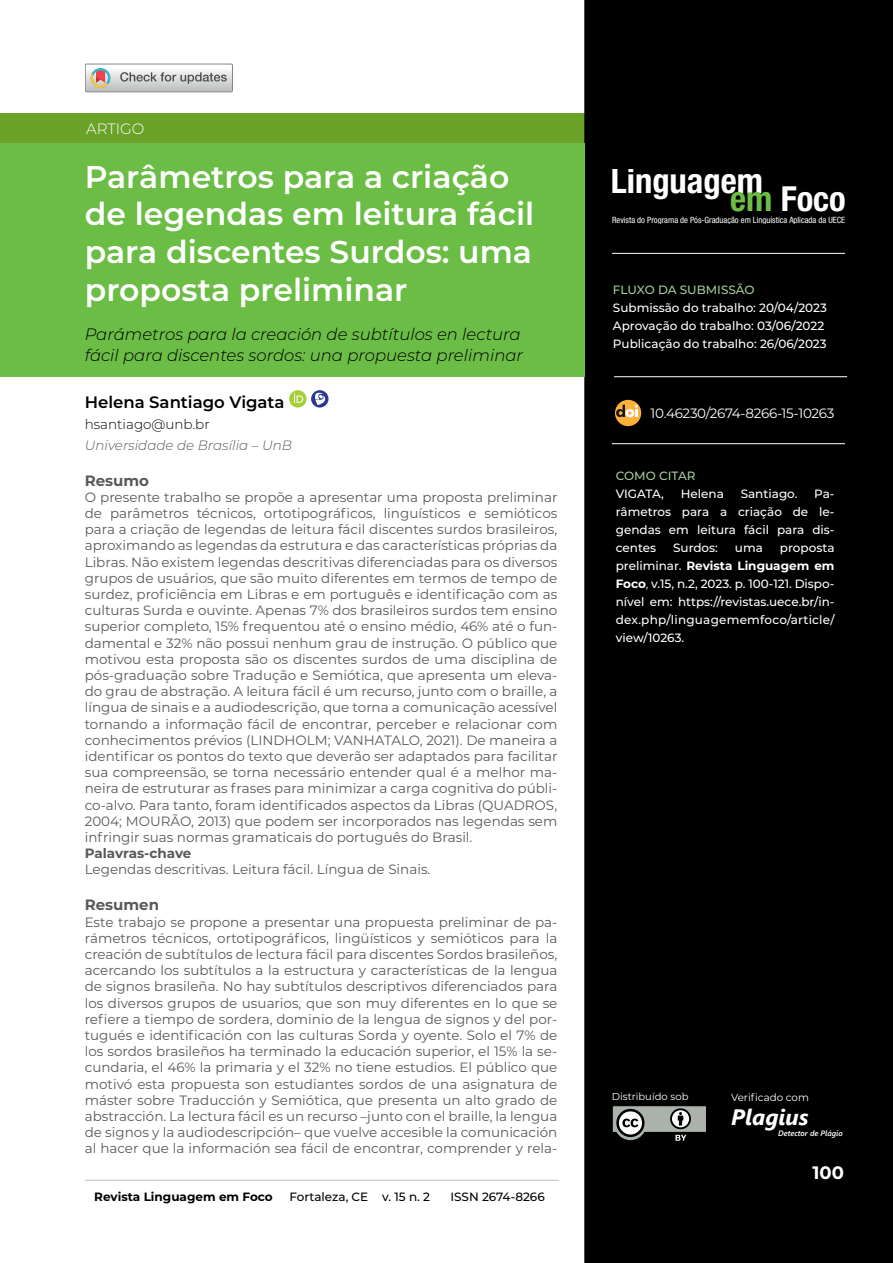
<style>
.page{position:relative;width:893px;height:1263px;background:#fff}
.page>*{position:absolute;margin:0;border:0;box-sizing:border-box;transform-origin:0 0}
.t1{font:700 condensed 34.5px "Helvetica Neue LT Std";color:#fff}
._01_-_Título{font:600 31.5px/37.8px "Montserrat";color:#fff}
.t2{font:italic 700 22.2px "Segoe UI";color:#fff}
.t3{font:700 18px "Montserrat";color:#fff}
._02_-_Título_em_líng{font:italic 300 16.5px/21.6px "Montserrat";color:#000}
._03_-_Autor{font:600 16.5px "Montserrat";color:#000}
._04_-_META_Título{font:700 15px "Montserrat";color:#58595b}
._00_-_Tipo{font:300 15px "Montserrat";color:#fff}
._05_-_META_Parágrafo{font:13.5px/16.2px "Montserrat";color:#58595b;text-align:justify}
._04_-_META_Título-2{font:13.5px "Montserrat";color:#58595b}
.t4{font:13.5px "Montserrat";letter-spacing:-.02em;color:#fff}
.t5{font:italic 300 13.5px "Montserrat";color:#58595b}
.t6{font:300 13.5px "Montserrat";color:#000}
._05_-_META_Parágrafo-2{font:700 13.5px "Montserrat";letter-spacing:-.005em;color:#58595b}
.t7{font:500 12px/18px "Montserrat";color:#fff;text-align:justify}
.t8{font:500 12px "Montserrat";color:#000}
.t9{font:500 12px "Montserrat";color:#a4ce9a}
.t10{font:700 12px "Montserrat";color:#000}
.t11{font:10.35px "Montserrat";color:#fff}
.t12{font:10.05px "Montserrat";color:#fff}
.t13{font:condensed 8.7px "Helvetica Neue LT Std";color:#fff}
.t14{font:italic 600 7.8px "Segoe UI";color:#fff}
.s1{color:#6cbe45}
.s2{font-weight:700}
.s3{font-weight:400}
</style>
<div class="page">
<div style="left:0;top:113px;width:584px;height:30px;background:#6ba329"></div>
<div style="left:585px;top:1px;width:307px;height:1261px;background:#000"></div>
<div style="left:584px;top:0;width:309px;height:1263px;border:2px solid #000"></div>
<hr style="left:612px;top:253px;width:233px;height:1px;background:#fff">
<hr style="left:85px;top:1180px;width:197px;height:1px;background:#bcbec0">
<hr style="left:282px;top:1180px;width:94px;height:1px;background:#bcbec0">
<hr style="left:376px;top:1180px;width:61px;height:1px;background:#bcbec0">
<hr style="left:437px;top:1180px;width:122px;height:1px;background:#bcbec0">
<svg style="left:85px;top:64px;width:147px;height:28px"></svg>
<svg style="left:612px;top:1105px;width:94px;height:36px"></svg>
<div style="left:0;top:143px;width:584px;height:234px;background:#6bbd45"></div>
<div style="left:289px;top:390px;width:17px;height:17px;background:#a6ce39;border-radius:50%"></div>
<svg style="left:294px;top:393px;width:9px;height:10px"></svg>
<svg style="left:311px;top:390px;width:17px;height:18px"></svg>
<svg style="left:315px;top:393px;width:10px;height:12px"></svg>
<hr style="left:614px;top:376px;width:233px;height:1px;background:#fff">
<hr style="left:612px;top:443px;width:233px;height:1px;background:#fff">
<div style="left:615px;top:400px;width:26px;height:26px;background:#fcb238;border-radius:50%"></div>
<svg style="left:616px;top:405px;width:22px;height:12px"></svg>
<p class="_00_-_Tipo" style="left:86px;top:118px;width:60px">ARTIGO</p>
<p class="_01_-_Título" style="left:85px;top:156px;width:451px">Parâmetros para a criação de legendas em leitura fácil para discentes Surdos: uma proposta preliminar</p>
<p class="_02_-_Título_em_líng" style="left:85px;top:322px;width:440px">Parámetros para la creación de subtítulos en lectura fácil para discentes sordos: una propuesta preliminar</p>
<p class="_03_-_Autor" style="left:85px;top:390px;width:201px">Helena Santiago Vigata</p>
<p class="t6" style="left:85px;top:415px;width:126px">hsantiago@unb.br</p>
<p class="t5" style="left:85px;top:436px;width:209px">Universidade de Brasília – UnB</p>
<p class="_04_-_META_Título" style="left:85px;top:469px;width:66px">Resumo</p>
<p class="_05_-_META_Parágrafo" style="left:85px;top:488px;width:474px">O presente trabalho se propõe a apresentar uma proposta preliminar de parâmetros técnicos, ortotipográficos, linguísticos e semióticos para a criação de legendas de leitura fácil discentes surdos brasileiros, aproximando as legendas da estrutura e das características próprias da Libras. Não existem legendas descritivas diferenciadas para os diversos grupos de usuários, que são muito diferentes em termos de tempo de surdez, proficiência em Libras e em português e identificação com as culturas Surda e ouvinte. Apenas 7% dos brasileiros surdos tem ensino superior completo, 15% frequentou até o ensino médio, 46% até o fun&shy;damental e 32% não possui nenhum grau de instrução. O público que motivou esta proposta são os discentes surdos de uma disciplina de pós-graduação sobre Tradução e Semiótica, que apresenta um eleva&shy;do grau de abstração. A leitura fácil é um recurso, junto com o braille, a língua de sinais e a audiodescrição, que torna a comunicação acessível tornando a informação fácil de encontrar, perceber e relacionar com conhecimentos prévios (LINDHOLM; VANHATALO, 2021). De maneira a identificar os pontos do texto que deverão ser adaptados para facilitar sua compreensão, se torna necessário entender qual é a melhor ma&shy;neira de estruturar as frases para minimizar a carga cognitiva do públi&shy;co-alvo. Para tanto, foram identificados aspectos da Libras (QUADROS, 2004; MOURÃO, 2013) que podem ser incorporados nas legendas sem infringir suas normas gramaticais do português do Brasil.</p>
<p class="_05_-_META_Parágrafo-2" style="left:85px;top:844px;width:108px">Palavras-chave</p>
<p class="_04_-_META_Título-2" style="left:85px;top:860px;width:347px">Legendas descritivas. Leitura fácil. Língua de Sinais.</p>
<p class="_04_-_META_Título" style="left:85px;top:894px;width:76px">Resumen</p>
<p class="_05_-_META_Parágrafo" style="left:85px;top:913px;width:474px">Este trabajo se propone a presentar una propuesta preliminar de pa&shy;rámetros técnicos, ortotipográficos, lingüísticos y semióticos para la creación de subtítulos de lectura fácil para discentes Sordos brasileños, acercando los subtítulos a la estructura y características de la lengua de signos brasileña. No hay subtítulos descriptivos diferenciados para los diversos grupos de usuarios, que son muy diferentes en lo que se refiere a tiempo de sordera, dominio de la lengua de signos y del por&shy;tugués e identificación con las culturas Sorda y oyente. Solo el 7% de los sordos brasileños ha terminado la educación superior, el 15% la se&shy;cundaria, el 46% la primaria y el 32% no tiene estudios. El público que motivó esta propuesta son estudiantes sordos de una asignatura de máster sobre Traducción y Semiótica, que presenta un alto grado de abstracción. La lectura fácil es un recurso –junto con el braille, la lengua de signos y la audiodescripción– que vuelve accesible la comunicación al hacer que la información sea fácil de encontrar, comprender y rela-</p>
<p class="t10" style="left:94px;top:1188px;width:180px">Revista Linguagem em Foco</p>
<p class="t8" style="left:289px;top:1188px;width:142px">Fortaleza, CE v. 15 n. 2</p>
<p class="t8" style="left:450px;top:1188px;width:96px">ISSN 2674-8266</p>
<h1 class="t1" style="left:611px;top:160px;width:154px">Linguagem</h1>
<h1 class="t1" style="left:730px;top:178px;width:117px"><span class="s1">em</span> Foco</h1>
<p class="t13" style="left:612px;top:215px;width:235px">Revista do Programa de Pós-Graduação em Linguística Aplicada da UECE</p>
<p class="t9" style="left:613px;top:281px;width:143px">FLUXO DA SUBMISSÃO</p>
<p class="t7" style="left:613px;top:298px;width:216px">Submissão do trabalho: 20/04/2023</p>
<p class="t7" style="left:613px;top:316px;width:213px">Aprovação do trabalho: 03/06/2022</p>
<p class="t7" style="left:613px;top:334px;width:215px">Publicação do trabalho: 26/06/2023</p>
<p class="t4" style="left:651px;top:404px;width:185px">10.46230/2674-8266-15-10263</p>
<p class="t9" style="left:616px;top:468px;width:81px">COMO CITAR</p>
<p class="t7" style="left:616px;top:485px;width:50px">VIGATA,</p>
<p class="t7" style="left:681px;top:485px;width:45px">Helena</p>
<p class="t7" style="left:741px;top:485px;width:58px">Santiago.</p>
<p class="t7" style="left:616px;top:485px;width:220px;text-indent:199px">Pa&shy;râmetros para a criação de le&shy;gendas em leitura fácil para dis&shy;centes</p>
<p class="t7" style="left:673px;top:539px;width:46px">Surdos:</p>
<p class="t7" style="left:735px;top:539px;width:29px">uma</p>
<p class="t7" style="left:616px;top:539px;width:220px;text-indent:164px">proposta preliminar. <span class="s2">Revista Linguagem em Foco</span><span class="s3">,</span> v.15, n.2, 2023. p. 100-121. Dispo&shy;nível em: https://revistas.uece.br/in&shy;dex.php/linguagememfoco/article/ view/10263.</p>
<p class="t12" style="left:612px;top:1090px;width:78px">Distribuído sob</p>
<p class="t11" style="left:731px;top:1090px;width:79px">Verificado com</p>
<h3 class="t2" style="left:731px;top:1096px;width:79px">Plagius</h3>
<p class="t14" style="left:778px;top:1126px;width:66px">Detector de Plágio</p>
<h3 class="t3" style="left:813px;top:1159px;width:33px">100</h3>
</div>
